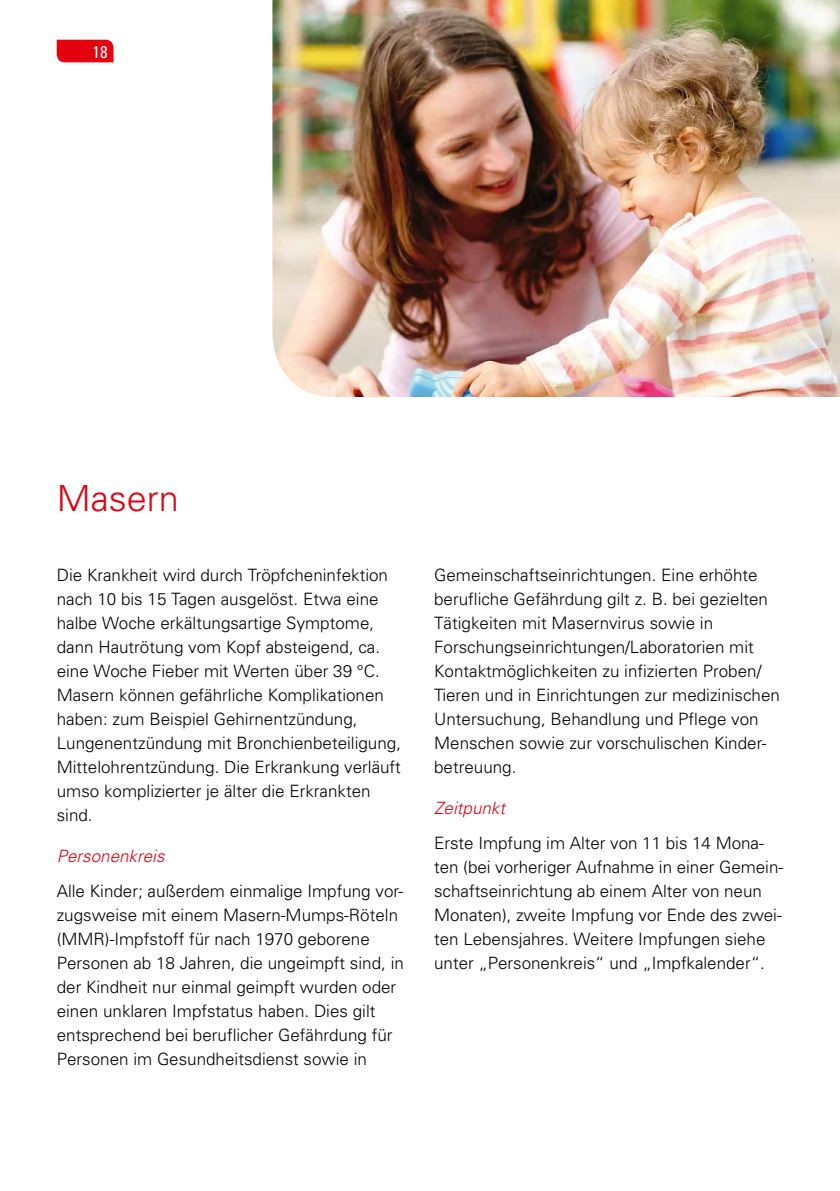
<style>
.page{position:relative;width:840px;height:1191px;background:#fff}
.page>*{position:absolute;margin:0;border:0;box-sizing:border-box;transform-origin:0 0}
.t1{font:300 36px "Univers";color:#e3000f}
.t2{font:300 17px/24px "Univers";color:#000}
.t3{font:italic 300 17px "Univers";color:#e3000f}
.t4{font:condensed 17px "Univers";color:#fff}
</style>
<div class="page">
<img style="left:272px;top:0;width:567px;height:397px">
<svg style="left:57px;top:40px;width:56px;height:22px"></svg>
<p class="t4" style="left:92px;top:41px;width:17px">18</p>
<h1 class="t1" style="left:57px;top:476px;width:124px">Masern</h1>
<p class="t2" style="left:57px;top:562px;width:345px">Die Krankheit wird durch Tröpfcheninfektion nach 10 bis 15 Tagen ausgelöst. Etwa eine halbe Woche erkältungsartige Symptome, dann Hautrötung vom Kopf absteigend, ca. eine Woche Fieber mit Werten über 39 °C.<br>Masern können gefährliche Komplikationen haben: zum Beispiel Gehirnentzündung, Lungenentzündung mit Bronchienbeteiligung, Mittelohrentzündung. Die Erkrankung verläuft umso komplizierter je älter die Erkrankten sind.</p>
<p class="t3" style="left:57px;top:845px;width:109px">Personenkreis</p>
<p class="t2" style="left:57px;top:879px;width:348px">Alle Kinder; außerdem einmalige Impfung vor&shy;zugsweise mit einem Masern-Mumps-Röteln (MMR)-Impfstoff für nach 1970 geborene Personen ab 18 Jahren, die ungeimpft sind, in der Kindheit nur einmal geimpft wurden oder einen unklaren Impfstatus haben. Dies gilt entsprechend bei beruflicher Gefährdung für Personen im Gesundheitsdienst sowie in</p>
<p class="t2" style="left:434px;top:562px;width:347px">Gemeinschaftseinrichtungen. Eine erhöhte berufliche Gefährdung gilt z. B. bei gezielten Tätigkeiten mit Masernvirus sowie in Forschungseinrichtungen/Laboratorien mit Kontaktmöglichkeiten zu infizierten Proben/ Tieren und in Einrichtungen zur medizinischen Untersuchung, Behandlung und Pflege von Menschen sowie zur vorschulischen Kinder&shy;betreuung.</p>
<p class="t3" style="left:434px;top:797px;width:72px">Zeitpunkt</p>
<p class="t2" style="left:434px;top:831px;width:350px">Erste Impfung im Alter von 11 bis 14 Mona&shy;ten (bei vorheriger Aufnahme in einer Gemein&shy;schaftseinrichtung ab einem Alter von neun Monaten), zweite Impfung vor Ende des zwei&shy;ten Lebensjahres. Weitere Impfungen siehe unter „Personenkreis“ und „Impfkalender“.</p>
</div>
